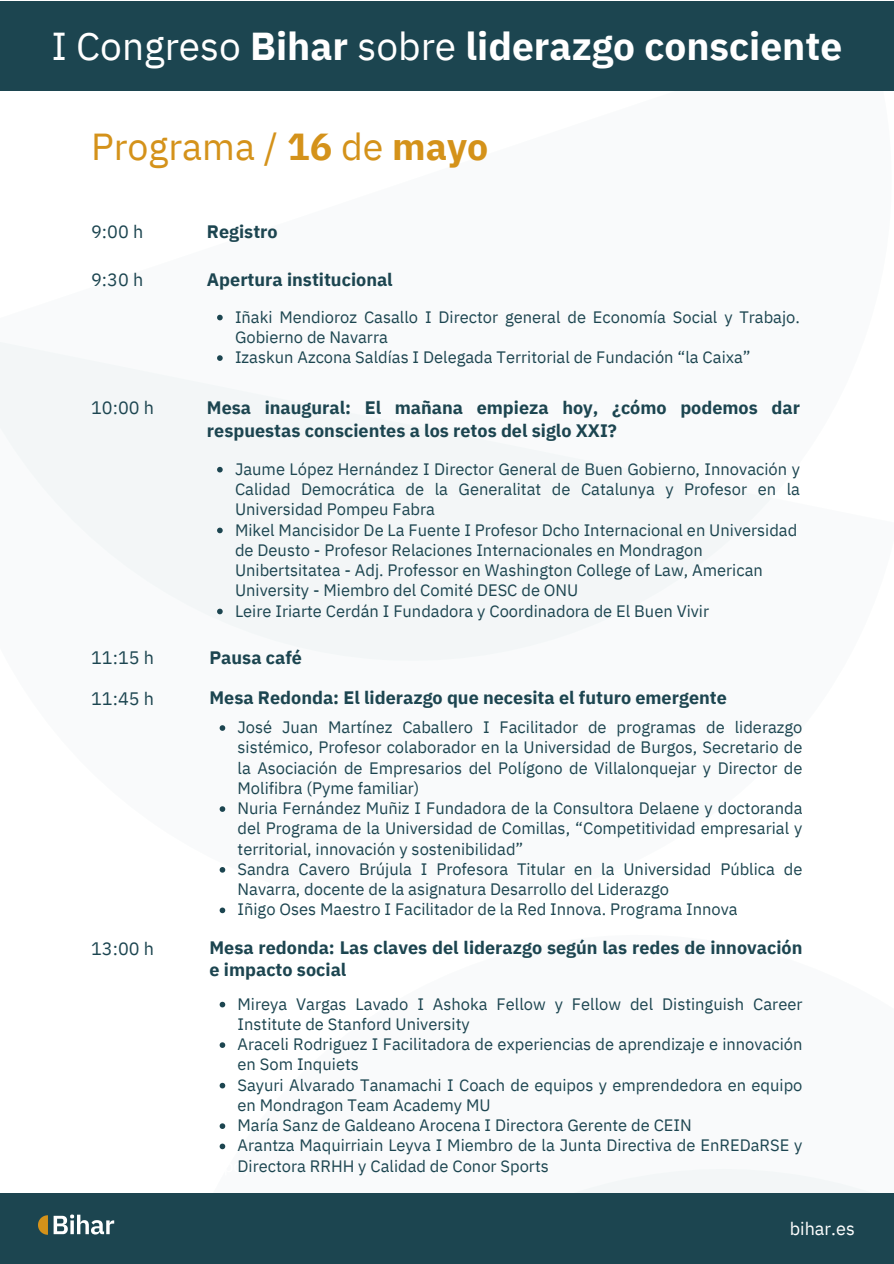
<style>
.page{position:relative;width:894px;height:1264px;background:#fff}
.page>*{position:absolute;margin:0;border:0;box-sizing:border-box;transform-origin:0 0}
.t1{font:700 38.85px "IBM Plex Sans";color:#fff}
.t2{font:37.5px "IBM Plex Sans";color:#d4921a}
.t3{font:700 18px/22.5px "IBM Plex Sans";color:#1c4550}
.t4{font:18px "IBM Plex Sans";color:#1c4550}
.t5{font:18px "IBM Plex Sans";color:#fff}
.t6{font:16.5px/20.2px "IBM Plex Sans";color:#1c4550}
.s1{font-weight:400}
.s2{font-weight:700}
</style>
<div class="page">
<svg style="left:0;top:342px;width:771px;height:570px"></svg>
<svg style="left:220px;top:1003px;width:648px;height:189px"></svg>
<div style="left:0;top:1px;width:893px;height:89px;background:#1c4550"></div>
<div style="left:0;top:1192px;width:893px;height:71px;background:#1c4550"></div>
<svg style="left:54px;top:1214px;width:60px;height:20px"></svg>
<svg style="left:38px;top:1215px;width:10px;height:19px"></svg>
<svg style="left:217px;top:315px;width:6px;height:5px"></svg>
<svg style="left:217px;top:355px;width:6px;height:6px"></svg>
<svg style="left:217px;top:467px;width:6px;height:5px"></svg>
<svg style="left:217px;top:527px;width:6px;height:6px"></svg>
<svg style="left:217px;top:608px;width:6px;height:6px"></svg>
<svg style="left:219px;top:725px;width:6px;height:5px"></svg>
<svg style="left:219px;top:806px;width:6px;height:5px"></svg>
<svg style="left:219px;top:867px;width:6px;height:5px"></svg>
<svg style="left:219px;top:907px;width:6px;height:6px"></svg>
<svg style="left:219px;top:1001px;width:6px;height:6px"></svg>
<svg style="left:219px;top:1042px;width:6px;height:5px"></svg>
<svg style="left:219px;top:1082px;width:6px;height:6px"></svg>
<svg style="left:219px;top:1123px;width:6px;height:5px"></svg>
<svg style="left:219px;top:1143px;width:6px;height:6px"></svg>
<p class="t1" style="left:51px;top:20px;width:792px"><span class="s1">I Congreso</span> Bihar <span class="s1">sobre</span> liderazgo consciente</p>
<p class="t2" style="left:91px;top:122px;width:398px">Programa / <span class="s2">16</span> de <span class="s2">mayo</span></p>
<p class="t3" style="left:207px;top:220px;width:72px">Registro</p>
<h2 class="t4" style="left:91px;top:220px;width:54px">9:00 h</h2>
<p class="t4" style="left:91px;top:268px;width:54px">9:30 h</p>
<h2 class="t3" style="left:207px;top:268px;width:187px">Apertura institucional</h2>
<p class="t4" style="left:91px;top:396px;width:64px">10:00 h</p>
<p class="t6" style="left:235px;top:306px;width:566px">Iñaki Mendioroz Casallo I Director general de Economía Social y Trabajo.<br>Gobierno de Navarra</p>
<p class="t6" style="left:235px;top:347px;width:517px">Izaskun Azcona Saldías I Delegada Territorial de Fundación “la Caixa”</p>
<h2 class="t3" style="left:207px;top:396px;width:594px">Mesa inaugural: El mañana empieza hoy, ¿cómo podemos dar respuestas conscientes a los retos del siglo XXI?</h2>
<p class="t6" style="left:235px;top:458px;width:566px;text-align:justify">Jaume López Hernández I Director General de Buen Gobierno, Innovación y Calidad Democrática de la Generalitat de Catalunya y Profesor en la Universidad Pompeu Fabra</p>
<p class="t6" style="left:235px;top:519px;width:563px">Mikel Mancisidor De La Fuente I Profesor Dcho Internacional en Universidad de Deusto - Profesor Relaciones Internacionales en Mondragon Unibertsitatea - Adj. Professor en Washington College of Law, American University - Miembro del Comité DESC de ONU</p>
<p class="t6" style="left:235px;top:600px;width:475px">Leire Iriarte Cerdán I Fundadora y Coordinadora de El Buen Vivir</p>
<p class="t4" style="left:91px;top:645px;width:64px">11:15 h</p>
<p class="t3" style="left:209px;top:646px;width:94px">Pausa café</p>
<p class="t4" style="left:91px;top:686px;width:64px">11:45 h</p>
<h2 class="t3" style="left:209px;top:686px;width:518px">Mesa Redonda: El liderazgo que necesita el futuro emergente</h2>
<p class="t6" style="left:237px;top:716px;width:566px;text-align:justify">José Juan Martínez Caballero I Facilitador de programas de liderazgo sistémico, Profesor colaborador en la Universidad de Burgos, Secretario de la Asociación de Empresarios del Polígono de Villalonquejar y Director de Molifibra (Pyme familiar)</p>
<h2 class="t6" style="left:237px;top:797px;width:566px;text-align:justify">Nuria Fernández Muñiz I Fundadora de la Consultora Delaene y doctoranda del Programa de la Universidad de Comillas, “Competitividad empresarial y territorial, innovación y sostenibilidad”</h2>
<p class="t6" style="left:237px;top:858px;width:566px">Sandra Cavero Brújula I Profesora Titular en la Universidad Pública de<br>Navarra, docente de la asignatura Desarrollo del Liderazgo</p>
<p class="t6" style="left:237px;top:899px;width:501px">Iñigo Oses Maestro I Facilitador de la Red Innova. Programa Innova</p>
<p class="t4" style="left:91px;top:936px;width:64px">13:00 h</p>
<h2 class="t3" style="left:209px;top:935px;width:594px">Mesa redonda: Las claves del liderazgo según las redes de innovación e impacto social</h2>
<p class="t6" style="left:237px;top:993px;width:566px">Mireya Vargas Lavado I Ashoka Fellow y Fellow del Distinguish Career<br>Institute de Stanford University</p>
<p class="t6" style="left:237px;top:1033px;width:566px">Araceli Rodriguez I Facilitadora de experiencias de aprendizaje e innovación en Som Inquiets</p>
<p class="t6" style="left:237px;top:1074px;width:566px">Sayuri Alvarado Tanamachi I Coach de equipos y emprendedora en equipo en Mondragon Team Academy MU</p>
<p class="t6" style="left:237px;top:1114px;width:455px">María Sanz de Galdeano Arocena I Directora Gerente de CEIN</p>
<p class="t6" style="left:237px;top:1135px;width:566px">Arantza Maquirriain Leyva I Miembro de la Junta Directiva de EnREDaRSE y<br>Directora RRHH y Calidad de Conor Sports</p>
<p class="t5" style="left:789px;top:1216px;width:66px">bihar.es</p>
</div>
